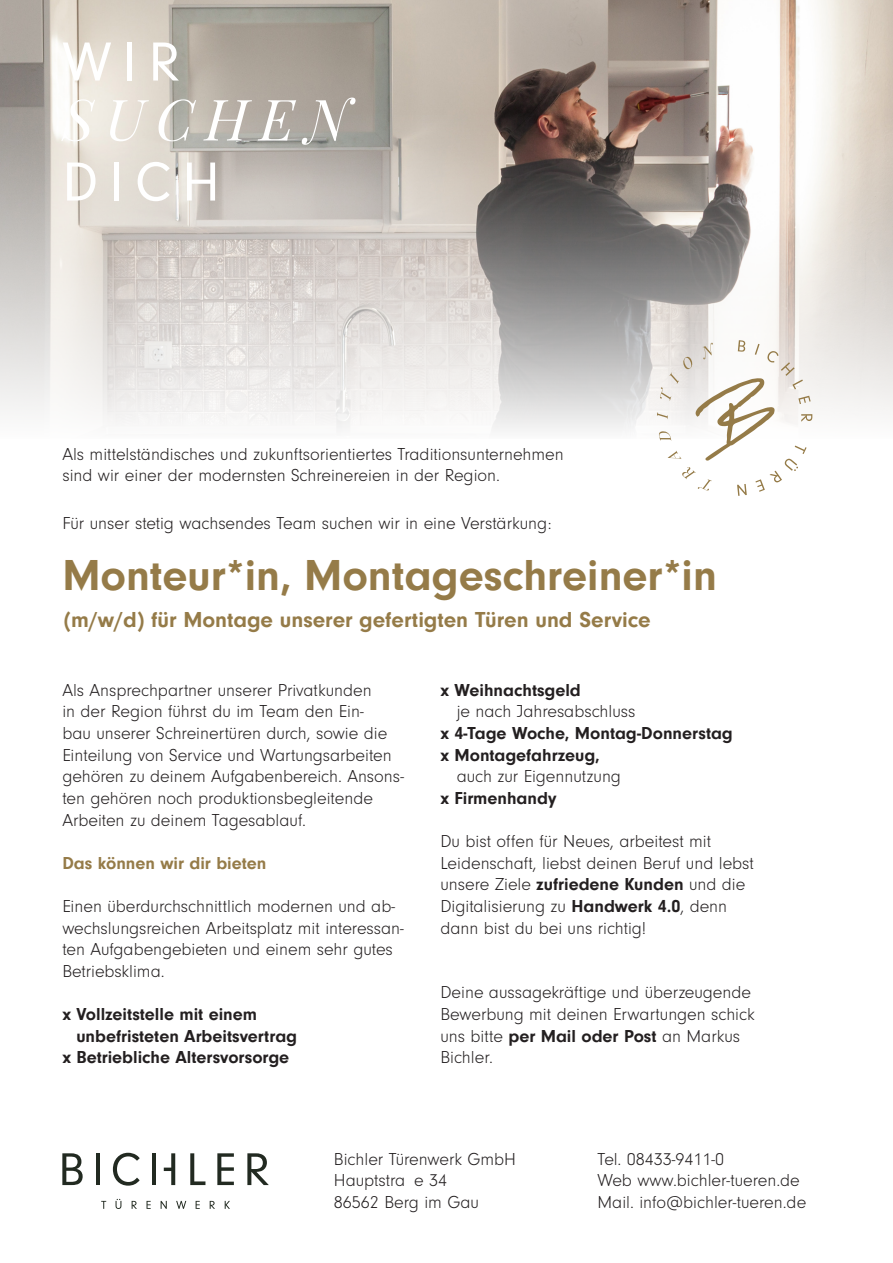
<style>
.page{position:relative;width:893px;height:1263px;background:#fff}
.page>*{position:absolute;margin:0;border:0;box-sizing:border-box;transform-origin:0 0}
.t1{font:57px "Neuzeit Gro";letter-spacing:.2em;color:#fff}
.t2{font:italic 57px "Playfair Display";letter-spacing:.2em;color:#fff}
.t3{font:700 45px "Neuzeit Gro";color:#957b48}
.t4{font:700 22.5px "Neuzeit Gro";color:#957b48}
.t5{font:300 18px/21.6px "Neuzeit Gro";color:#231f20}
.t6{font:700 18px/21.6px "Neuzeit Gro";color:#231f20}
.t7{font:700 18px "Neuzeit Gro";color:#957b48}
.s1{font-weight:700}
</style>
<div class="page">
<img style="left:0;top:0;width:893px;height:431px">
<svg style="left:62px;top:1153px;width:21px;height:32px"></svg>
<hr style="left:96px;top:1153px;width:4px;height:32px;background:#222a21">
<svg style="left:113px;top:1153px;width:27px;height:32px"></svg>
<svg style="left:190px;top:1153px;width:15px;height:32px"></svg>
<svg style="left:217px;top:1153px;width:17px;height:32px"></svg>
<svg style="left:247px;top:1153px;width:22px;height:32px"></svg>
<hr style="left:152px;top:1153px;width:4px;height:32px;background:#222a21">
<svg style="left:164px;top:1153px;width:11px;height:32px"></svg>
<svg style="left:101px;top:1201px;width:5px;height:8px"></svg>
<svg style="left:116px;top:1199px;width:5px;height:10px"></svg>
<svg style="left:132px;top:1201px;width:5px;height:8px"></svg>
<svg style="left:147px;top:1201px;width:4px;height:8px"></svg>
<svg style="left:161px;top:1201px;width:6px;height:8px"></svg>
<svg style="left:176px;top:1201px;width:10px;height:8px"></svg>
<svg style="left:196px;top:1201px;width:4px;height:8px"></svg>
<svg style="left:210px;top:1201px;width:5px;height:8px"></svg>
<svg style="left:225px;top:1201px;width:5px;height:8px"></svg>
<svg style="left:657px;top:340px;width:155px;height:156px"></svg>
<p class="t1" style="left:62px;top:31px;width:120px">WIR</p>
<p class="t2" style="left:62px;top:75px;width:289px">SUCHEN</p>
<p class="t1" style="left:62px;top:151px;width:159px">DICH</p>
<p class="t5" style="left:62px;top:443px;width:503px">Als mittelständisches und zukunftsorientiertes Traditionsunternehmen</p>
<p class="t5" style="left:62px;top:465px;width:439px">sind wir einer der modernsten Schreinereien in der Region.</p>
<p class="t5" style="left:62px;top:513px;width:491px">Für unser stetig wachsendes Team suchen wir in eine Verstärkung:</p>
<p class="t3" style="left:62px;top:550px;width:656px">Monteur*in, Montageschreiner*in</p>
<p class="t4" style="left:64px;top:607px;width:588px">(m/w/d) für Montage unserer gefertigten Türen und Service</p>
<p class="t5" style="left:62px;top:680px;width:343px">Als Ansprechpartner unserer Privatkunden<br>in der Region führst du im Team den Ein-<br>bau unserer Schreinertüren durch, sowie die Einteilung von Service und Wartungsarbeiten gehören zu deinem Aufgabenbereich. Ansons&shy;ten gehören noch produktionsbegleitende Arbeiten zu deinem Tagesablauf.</p>
<p class="t7" style="left:62px;top:853px;width:206px">Das können wir dir bieten</p>
<p class="t5" style="left:62px;top:896px;width:343px">Einen überdurchschnittlich modernen und ab&shy;wechslungsreichen Arbeitsplatz mit interessan&shy;ten Aufgabengebieten und einem sehr gutes Betriebsklima.</p>
<p class="t6" style="left:76px;top:1003px;width:222px;text-indent:-14px">x Vollzeitstelle mit einem unbefristeten Arbeitsvertrag</p>
<p class="t6" style="left:62px;top:1046px;width:228px">x Betriebliche Altersvorsorge</p>
<p class="t6" style="left:440px;top:679px;width:142px">x Weihnachtsgeld</p>
<p class="t5" style="left:457px;top:701px;width:180px">je nach Jahresabschluss</p>
<p class="t6" style="left:440px;top:722px;width:294px">x 4-Tage Woche, Montag-Donnerstag</p>
<p class="t6" style="left:440px;top:744px;width:161px">x Montagefahrzeug,</p>
<p class="t5" style="left:457px;top:766px;width:166px">auch zur Eigennutzung</p>
<p class="t6" style="left:440px;top:787px;width:117px">x Firmenhandy</p>
<p class="t5" style="left:440px;top:831px;width:315px">Du bist offen für Neues, arbeitest mit Leidenschaft, liebst deinen Beruf und lebst unsere Ziele <span class="s1">zufriedene Kunden</span> und die Digitalisierung zu <span class="s1">Handwerk 4.0</span>, denn dann bist du bei uns richtig!</p>
<p class="t5" style="left:440px;top:982px;width:316px">Deine aussagekräftige und überzeugende<br>Bewerbung mit deinen Erwartungen schick uns bitte <span class="s1">per Mail oder Post</span> an Markus<br>Bichler.</p>
<p class="t5" style="left:334px;top:1148px;width:184px">Bichler Türenwerk GmbH</p>
<p class="t5" style="left:334px;top:1170px;width:115px">Hauptstra e 34</p>
<p class="t5" style="left:334px;top:1191px;width:146px">86562 Berg im Gau</p>
<p class="t5" style="left:598px;top:1148px;width:128px">Tel. 08433-9411-0</p>
<p class="t5" style="left:598px;top:1170px;width:204px">Web www.bichler-tueren.de</p>
<p class="t5" style="left:598px;top:1191px;width:210px">Mail. info@bichler-tueren.de</p>
</div>
